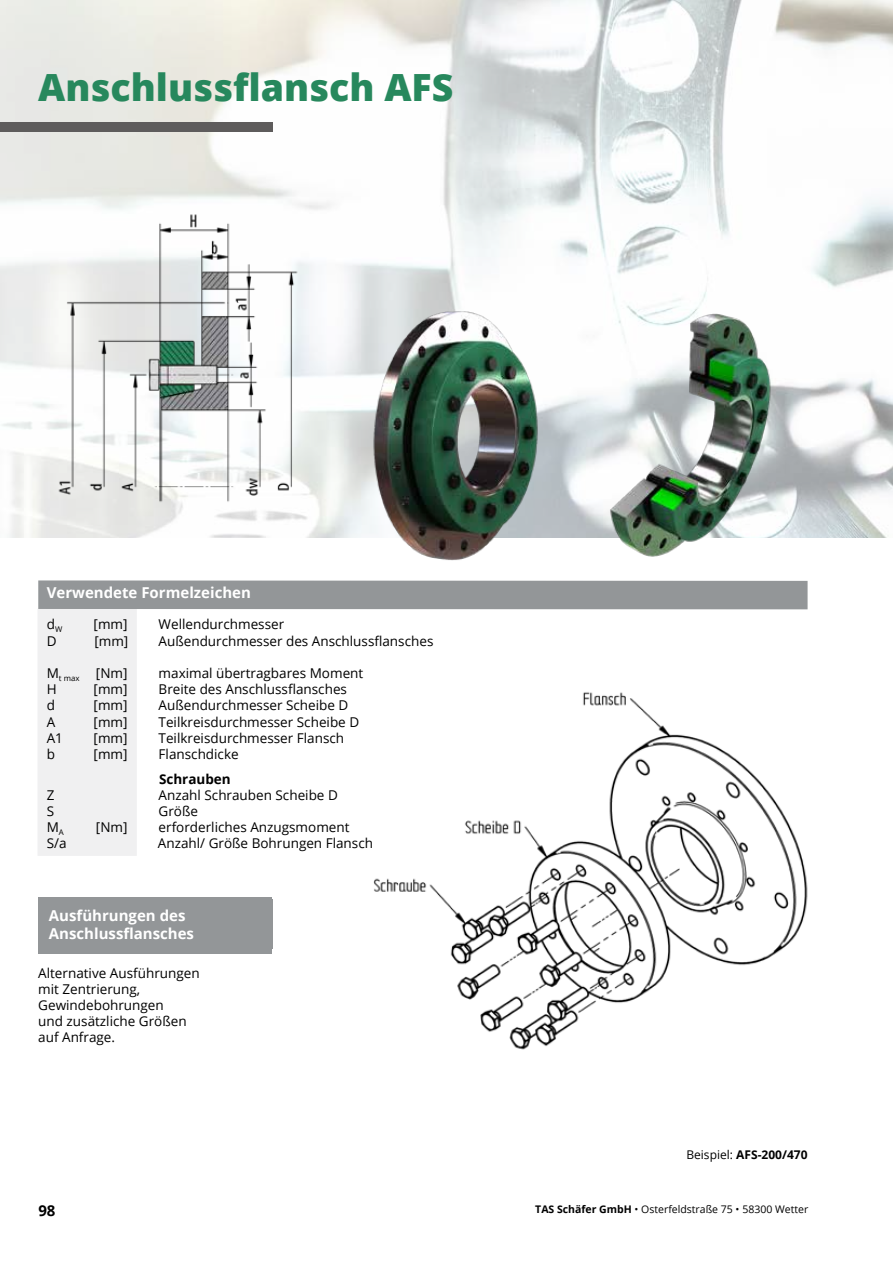
<style>
.page{position:relative;width:893px;height:1263px;background:#fff}
.page>*{position:absolute;margin:0;border:0;box-sizing:border-box;transform-origin:0 0}
.t1{font:800 37.5px "Open Sans";color:#27885d}
.t2{font:700 15px/18px "Open Sans";color:#fff}
.t3{font:700 15px "Open Sans";color:#000}
.t4{font:13.5px/16.2px "Open Sans";color:#000}
.t5{font:700 13.5px "Open Sans";color:#000}
.t6{font:700 12px "Open Sans";color:#000}
.t7{font:10.5px "Open Sans";color:#000}
.s1{font-weight:400}
.s2{font-weight:700}
</style>
<div class="page">
<img style="left:0;top:0;width:893px;height:538px">
<img style="left:340px;top:297px;width:229px;height:264px">
<img style="left:579px;top:297px;width:227px;height:260px">
<img style="left:38px;top:200px;width:281px;height:310px">
<div style="left:38px;top:609px;width:99px;height:247px;background:#f0f0f1"></div>
<div style="left:38px;top:580px;width:770px;height:29px;background:#939698"></div>
<div style="left:38px;top:897px;width:234px;height:57px;background:#939698"></div>
<div style="left:49px;top:899px;width:224px;height:49px;background:#939698"></div>
<img style="left:373px;top:692px;width:435px;height:358px">
<div style="left:0;top:122px;width:272px;height:9px;background:#5e5c5c"></div>
<h1 class="t1" style="left:38px;top:59px;width:417px">Anschlussflansch AFS</h1>
<p class="t2" style="left:47px;top:583px;width:206px">Verwendete Formelzeichen</p>
<p class="t4" style="left:47px;top:616px;width:17px">d<sub>W</sub></p>
<p class="t4" style="left:94px;top:616px;width:35px">[mm]</p>
<p class="t4" style="left:159px;top:616px;width:127px">Wellendurchmesser</p>
<p class="t4" style="left:47px;top:632px;width:11px">D</p>
<p class="t4" style="left:94px;top:632px;width:35px">[mm]</p>
<p class="t4" style="left:159px;top:632px;width:276px">Außendurchmesser des Anschlussflansches</p>
<p class="t4" style="left:47px;top:665px;width:82px">M<sub>t</sub> <sub>max</sub> [Nm]</p>
<p class="t4" style="left:159px;top:665px;width:206px">maximal übertragbares Moment</p>
<p class="t4" style="left:47px;top:681px;width:11px">H</p>
<p class="t4" style="left:94px;top:681px;width:35px">[mm]</p>
<p class="t4" style="left:159px;top:681px;width:190px">Breite des Anschlussflansches</p>
<p class="t4" style="left:47px;top:697px;width:10px">d</p>
<p class="t4" style="left:94px;top:697px;width:35px">[mm]</p>
<p class="t4" style="left:159px;top:697px;width:191px">Außendurchmesser Scheibe D</p>
<p class="t4" style="left:47px;top:713px;width:10px">A</p>
<p class="t4" style="left:94px;top:713px;width:35px">[mm]</p>
<p class="t4" style="left:159px;top:713px;width:202px">Teilkreisdurchmesser Scheibe D</p>
<p class="t4" style="left:47px;top:729px;width:18px">A1</p>
<p class="t4" style="left:94px;top:729px;width:35px">[mm]</p>
<p class="t4" style="left:159px;top:729px;width:187px">Teilkreisdurchmesser Flansch</p>
<p class="t4" style="left:47px;top:746px;width:10px">b</p>
<p class="t4" style="left:94px;top:746px;width:35px">[mm]</p>
<p class="t4" style="left:159px;top:746px;width:82px">Flanschdicke</p>
<p class="t5" style="left:159px;top:769px;width:73px">Schrauben</p>
<p class="t4" style="left:47px;top:786px;width:9px">Z</p>
<p class="t4" style="left:159px;top:786px;width:181px">Anzahl Schrauben Scheibe D</p>
<p class="t4" style="left:47px;top:803px;width:9px">S</p>
<p class="t4" style="left:159px;top:803px;width:41px">Größe</p>
<p class="t4" style="left:47px;top:819px;width:19px">M<sub>A</sub></p>
<p class="t4" style="left:96px;top:819px;width:33px">[Nm]</p>
<p class="t4" style="left:159px;top:819px;width:192px">erforderliches Anzugsmoment</p>
<p class="t4" style="left:47px;top:835px;width:21px">S/a</p>
<p class="t4" style="left:158px;top:835px;width:217px">Anzahl/ Größe Bohrungen Flansch</p>
<p class="t2" style="left:49px;top:906px;width:147px">Ausführungen des<br>Anschlussflansches</p>
<p class="t4" style="left:38px;top:964px;width:163px">Alternative Ausführungen mit Zentrierung,<br>Gewindebohrungen<br>und zusätzliche Größen auf Anfrage.</p>
<p class="t6" style="left:686px;top:1146px;width:123px"><span class="s1">Beispiel:</span> AFS-200/470</p>
<p class="t3" style="left:38px;top:1200px;width:19px">98</p>
<p class="t7" style="left:535px;top:1202px;width:275px"><span class="s2">TAS Schäfer GmbH</span> • Osterfeldstraße 75 • 58300 Wetter</p>
</div>
